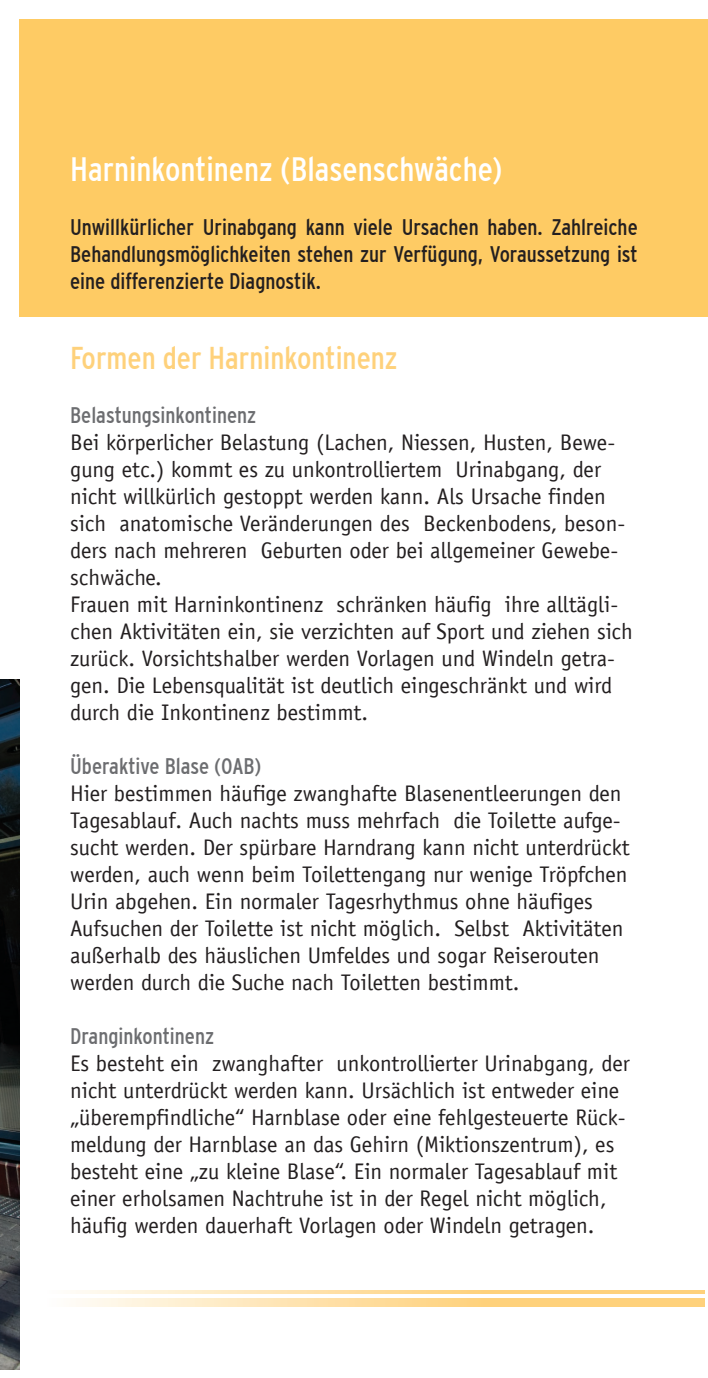
<style>
.page{position:relative;width:708px;height:1378px;background:#fff}
.page>*{position:absolute;margin:0;border:0;box-sizing:border-box;transform-origin:0 0}
.t1{font:condensed 33.75px "Interstate";color:#fff}
.t2{font:condensed 31.5px "Interstate";color:#fed17b}
.t3{font:22.5px/27px "Officina Sans";color:#231f20}
.t4{font:condensed 22.5px/27px "Interstate";color:#231f20;text-align:justify}
.t5{font:condensed 22.5px "Interstate";color:#6c6d70}
</style>
<div class="page">
<svg style="left:75px;top:1290px;width:630px;height:3px;background:#fedea1"></svg>
<svg style="left:75px;top:1298px;width:630px;height:8px;background:#fedea1"></svg>
<img style="left:0;top:679px;width:19px;height:691px">
<div style="left:19px;top:19px;width:689px;height:297px;background:#fecb64"></div>
<h1 class="t1" style="left:70px;top:150px;width:434px">Harninkontinenz (Blasenschwäche)</h1>
<p class="t4" style="left:70px;top:213px;width:569px">Unwillkürlicher Urinabgang kann viele Ursachen haben. Zahlreiche Behandlungsmöglichkeiten stehen zur Verfügung, Voraussetzung ist eine differenzierte Diagnostik.</p>
<h2 class="t2" style="left:70px;top:340px;width:329px">Formen der Harninkontinenz</h2>
<p class="t5" style="left:70px;top:402px;width:188px">Belastungsinkontinenz</p>
<p class="t3" style="left:70px;top:428px;width:564px">Bei körperlicher Belastung (Lachen, Niessen, Husten, Bewe&shy;gung etc.) kommt es zu unkontrolliertem Urinabgang, der nicht willkürlich gestoppt werden kann. Als Ursache finden sich anatomische Veränderungen des Beckenbodens, beson&shy;ders nach mehreren Geburten oder bei allgemeiner Gewebe&shy;schwäche.<br>Frauen mit Harninkontinenz schränken häufig ihre alltägli&shy;chen Aktivitäten ein, sie verzichten auf Sport und ziehen sich zurück. Vorsichtshalber werden Vorlagen und Windeln getra&shy;gen. Die Lebensqualität ist deutlich eingeschränkt und wird durch die Inkontinenz bestimmt.</p>
<p class="t5" style="left:70px;top:753px;width:193px">Überaktive Blase (OAB)</p>
<p class="t3" style="left:70px;top:779px;width:561px">Hier bestimmen häufige zwanghafte Blasenentleerungen den Tagesablauf. Auch nachts muss mehrfach die Toilette aufge&shy;sucht werden. Der spürbare Harndrang kann nicht unterdrückt werden, auch wenn beim Toilettengang nur wenige Tröpfchen Urin abgehen. Ein normaler Tagesrhythmus ohne häufiges Aufsuchen der Toilette ist nicht möglich. Selbst Aktivitäten außerhalb des häuslichen Umfeldes und sogar Reiserouten werden durch die Suche nach Toiletten bestimmt.</p>
<p class="t5" style="left:70px;top:1023px;width:146px">Dranginkontinenz</p>
<p class="t3" style="left:70px;top:1049px;width:561px">Es besteht ein zwanghafter unkontrollierter Urinabgang, der nicht unterdrückt werden kann. Ursächlich ist entweder eine „überempfindliche“ Harnblase oder eine fehlgesteuerte Rück&shy;meldung der Harnblase an das Gehirn (Miktionszentrum), es besteht eine „zu kleine Blase“. Ein normaler Tagesablauf mit einer erholsamen Nachtruhe ist in der Regel nicht möglich, häufig werden dauerhaft Vorlagen oder Windeln getragen.</p>
</div>
